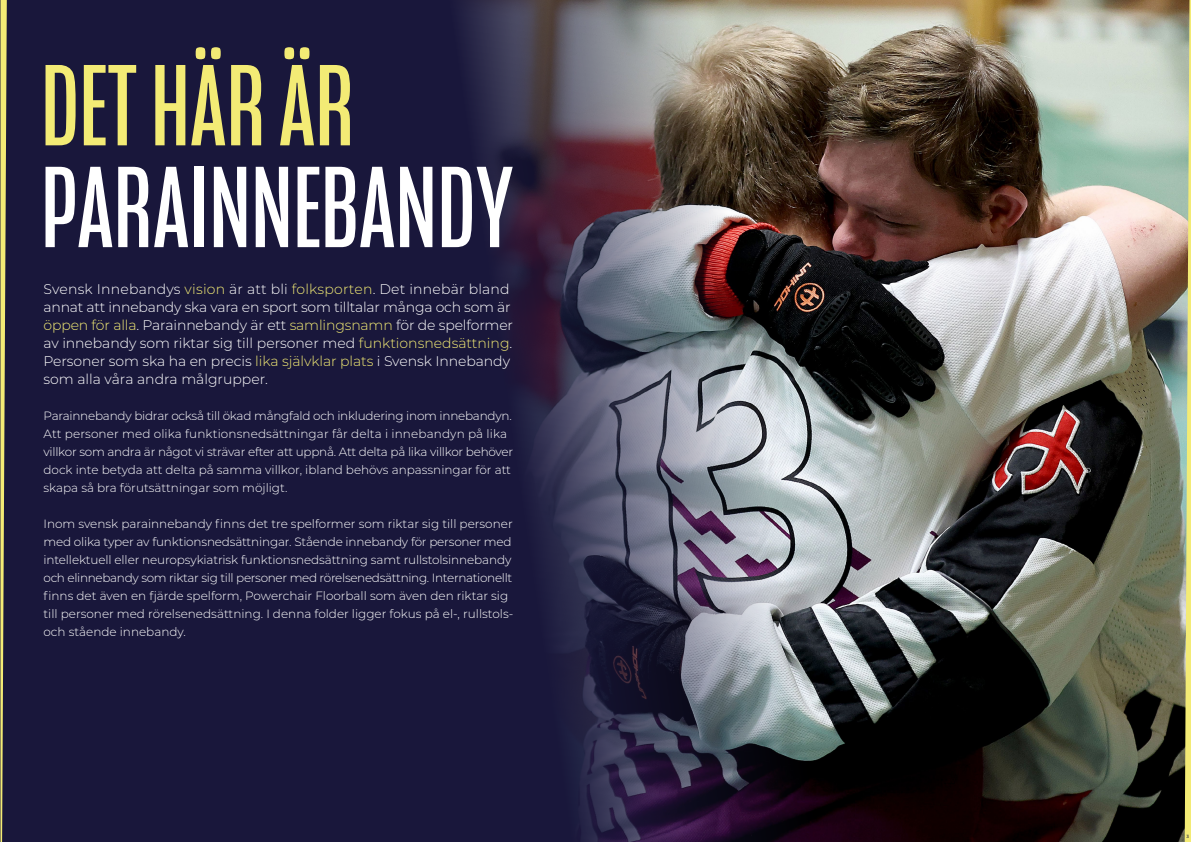
<style>
.page{position:relative;width:1191px;height:842px;background:#fff}
.page>*{position:absolute;margin:0;border:0;box-sizing:border-box;transform-origin:0 0}
.t1{font:118.2px "Mongoose";letter-spacing:.01em;color:#fff}
.t2{font:118.2px "Mongoose";letter-spacing:.01em;color:#f3eb75}
.t3{font:300 14px/18px "Montserrat";letter-spacing:-.005em;color:#fff}
.t4{font:300 12px/18px "Montserrat";letter-spacing:-.01em;color:#fff}
.t5{font:500 4.5px "Montserrat";color:#19173b}
.s1{color:#f3eb75}
</style>
<div class="page">
<img style="left:7px;top:0;width:1174px;height:842px">
<svg style="left:0;top:0;width:7px;height:842px;background:#948f5b"></svg>
<svg style="left:1184px;top:0;width:7px;height:842px;background:#c9ca83"></svg>
<h1 class="t2" style="left:41px;top:39px;width:314px">DET HÄR ÄR</h1>
<h1 class="t1" style="left:41px;top:140px;width:473px">PARAINNEBANDY</h1>
<p class="t3" style="left:44px;top:280px;width:471px">Svensk Innebandys <span class="s1">vision</span> är att bli <span class="s1">folksporten</span>. Det innebär bland annat att innebandy ska vara en sport som tilltalar många och som är <span class="s1">öppen för alla</span>. Parainnebandy är ett <span class="s1">samlingsnamn</span> för de spelformer av innebandy som riktar sig till personer med <span class="s1">funktionsnedsättning</span>.<br>Personer som ska ha en precis <span class="s1">lika självklar plats</span> i Svensk Innebandy som alla våra andra målgrupper.</p>
<p class="t4" style="left:44px;top:407px;width:471px">Parainnebandy bidrar också till ökad mångfald och inkludering inom innebandyn.<br>Att personer med olika funktionsnedsättningar får delta i innebandyn på lika villkor som andra är något vi strävar efter att uppnå. Att delta på lika villkor behöver dock inte betyda att delta på samma villkor, ibland behövs anpassningar för att skapa så bra förutsättningar som möjligt.</p>
<p class="t4" style="left:44px;top:515px;width:471px">Inom svensk parainnebandy finns det tre spelformer som riktar sig till personer med olika typer av funktionsnedsättningar. Stående innebandy för personer med intellektuell eller neuropsykiatrisk funktionsnedsättning samt rullstolsinnebandy och elinnebandy som riktar sig till personer med rörelsenedsättning. Internationellt finns det även en fjärde spelform, Powerchair Floorball som även den riktar sig till personer med rörelsenedsättning. I denna folder ligger fokus på el-, rullstols&shy;och stående innebandy.</p>
<p class="t5" style="left:1186px;top:834px;width:4px">3</p>
</div>
